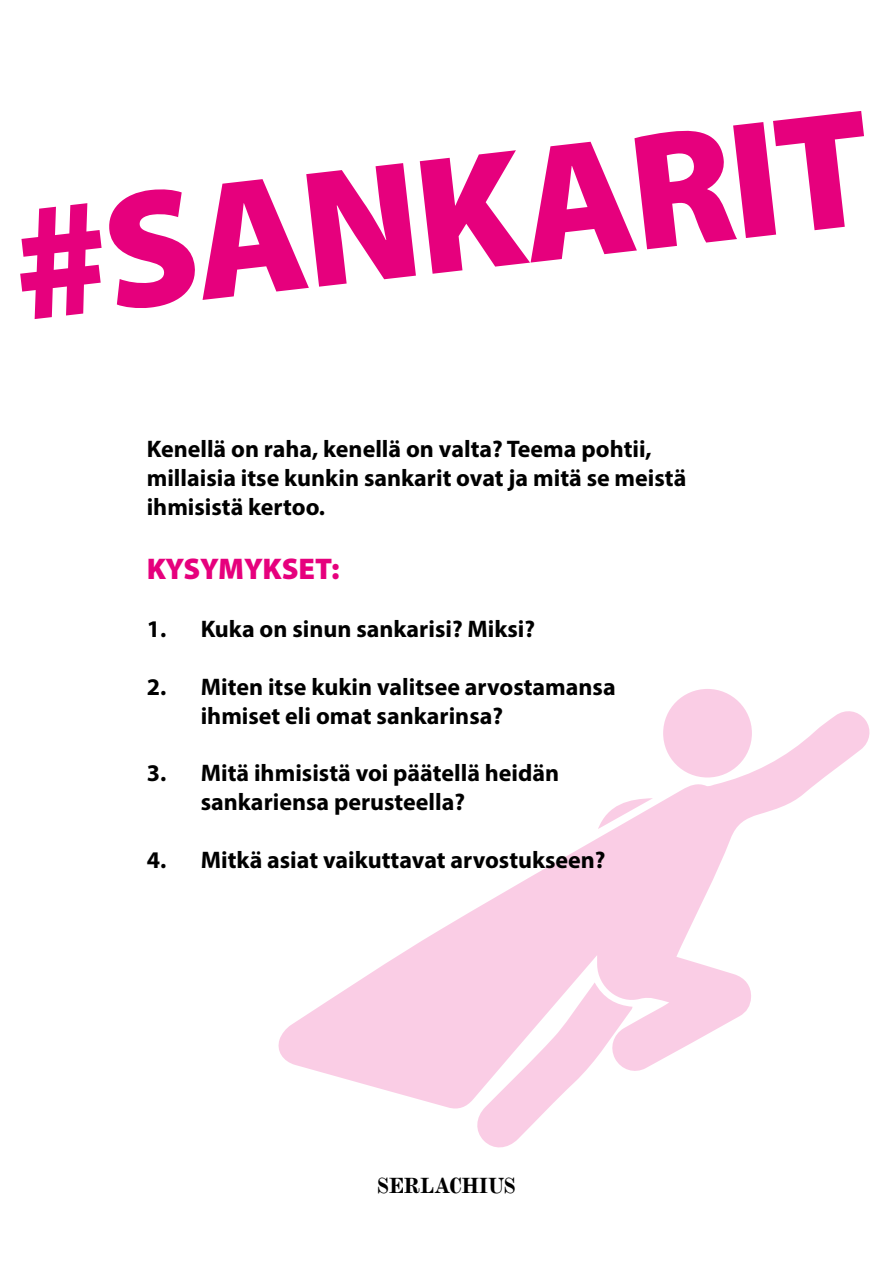
<style>
.page{position:relative;width:893px;height:1263px;background:#fff}
.page>*{position:absolute;margin:0;border:0;box-sizing:border-box;transform-origin:0 0}
.t1{font:900 168px "Myriad Pro";color:#e6007d}
.t2{font:900 30px "Myriad Pro";color:#e6007d}
.t3{font:700 24px/28.8px "Myriad Pro";color:#000}
.t4{font:700 22.5px "Modern MT Std";letter-spacing:-.005em;color:#000}
</style>
<div class="page">
<svg style="left:278px;top:708px;width:592px;height:401px"></svg>
<svg style="left:475px;top:982px;width:158px;height:166px"></svg>
<div style="left:663px;top:689px;width:89px;height:88px;background:#facde5;border-radius:50%"></div>
<svg style="left:598px;top:798px;width:55px;height:31px"></svg>
<h1 class="t1" style="left:-1px;top:157px;width:865px;rotate:-7deg">#SANKARIT</h1>
<p class="t3" style="left:147px;top:434px;width:541px">Kenellä on raha, kenellä on valta? Teema pohtii, millaisia itse kunkin sankarit ovat ja mitä se meistä ihmisistä kertoo.</p>
<p class="t2" style="left:147px;top:549px;width:194px">KYSYMYKSET:</p>
<p class="t3" style="left:147px;top:614px;width:390px">1. Kuka on sinun sankarisi? Miksi?</p>
<p class="t3" style="left:201px;top:671px;width:416px;text-indent:-54px">2. Miten itse kukin valitsee arvostamansa ihmiset eli omat sankarinsa?</p>
<p class="t3" style="left:201px;top:758px;width:360px;text-indent:-54px">3. Mitä ihmisistä voi päätellä heidän sankariensa perusteella?</p>
<p class="t3" style="left:147px;top:844px;width:460px">4. Mitkä asiat vaikuttavat arvostukseen?</p>
<p class="t4" style="left:377px;top:1172px;width:140px">SERLACHIUS</p>
</div>
